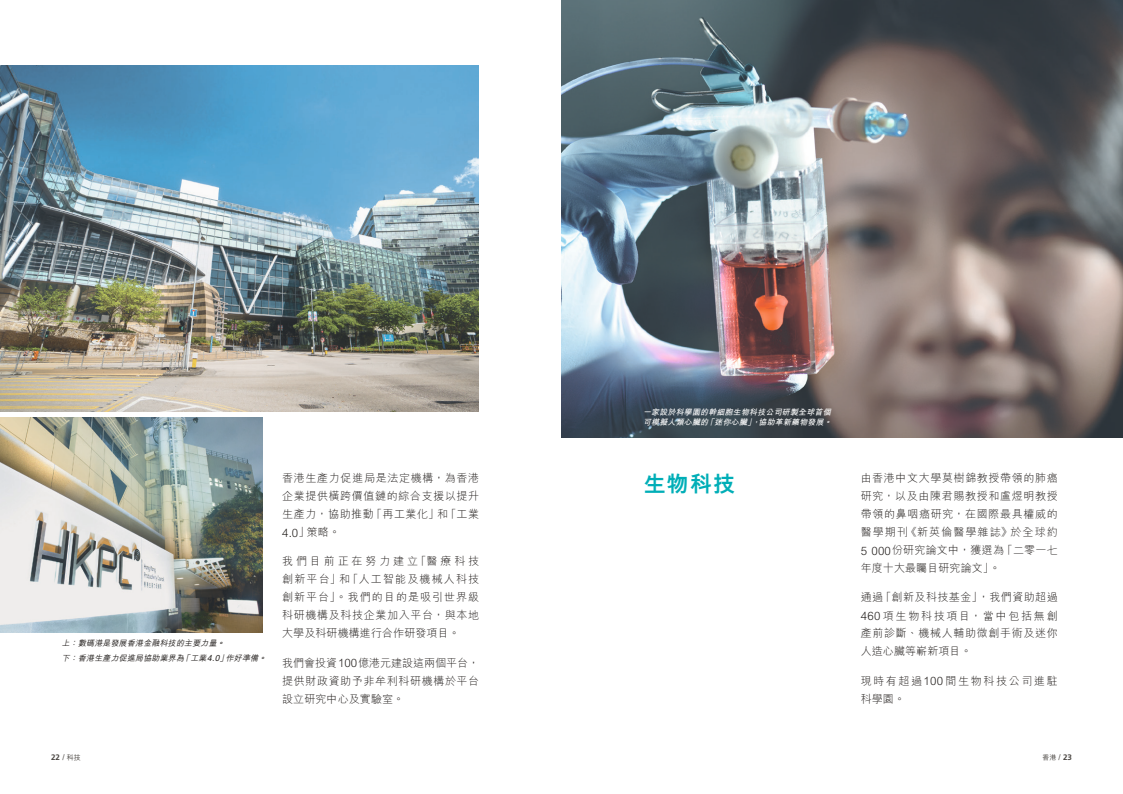
<style>
.page{position:relative;width:1123px;height:794px;background:#fff}
.page>*{position:absolute;margin:0;border:0;box-sizing:border-box;transform-origin:0 0}
.t1{font:800 22px "M Hei HK";color:#00aeb7}
.t2{font:300 11px/18px "M Hei HK";letter-spacing:.055em;color:#201c1a;text-align:justify}
.t3{font:300 11px/17.7px "M Hei HK";letter-spacing:.15em;color:#201c1a}
.t4{font:italic 700 8px/10px "M Hei HK";color:#fff}
.t5{font:italic 500 8px/14.5px "M Hei HK";color:#201c1a}
.t6{font:700 8px "Frutiger LT Std";color:#484440}
.t7{font:500 7px "M Hei HK";color:#484440}
.s1{font-size:8.5px}
.s2{font-size:11.5px}
.s3{font-family:"M Hei HK";font-weight:500}
.s4{font-family:"M Hei HK";font-weight:500;font-size:7px}
.s5{font-size:8px}
.s6{font-family:"Frutiger LT Std";font-weight:700;font-size:8px}
</style>
<div class="page">
<img style="left:0;top:65px;width:479px;height:346px">
<img style="left:0;top:417px;width:262px;height:215px">
<img style="left:561px;top:0;width:562px;height:438px">
<p class="t4" style="left:643px;top:406px;width:192px">一家設於科學園的幹細胞生物科技公司研製全球首個可模擬人類心臟的「迷你心臟」，協助革新藥物發展。</p>
<p class="t5" style="left:62px;top:635px;width:208px">上：數碼港是發展香港金融科技的主要力量。<br>下：香港生產力促進局協助業界為「工業<span class="s1">4.0</span>」作好準備。</p>
<p class="t2" style="left:282px;top:469px;width:199px">香港生產力促進局是法定機構，為香港企業提供橫跨價值鏈的綜合支援以提升</p>
<h1 class="t1" style="left:643px;top:473px;width:92px">生物科技</h1>
<p class="t2" style="left:282px;top:505px;width:199px;line-height:18.3px">生產力，協助推動「再工業化」和「工業<br><span class="s2">4.0</span>」策略。</p>
<p class="t2" style="left:282px;top:552px;width:199px">我們目前正在努力建立「醫療科技創新平台」和「人工智能及機械人科技創新平台」。我們的目的是吸引世界級科研機構及科技企業加入平台，與本地大學及科研機構進行合作研發項目。</p>
<p class="t2" style="left:282px;top:654px;width:199px">我們會投資<span class="s2">100</span>億港元建設這兩個平台，提供財政資助予非牟利科研機構於平台設立研究中心及實驗室。</p>
<p class="t2" style="left:860px;top:469px;width:199px">由香港中文大學莫樹錦教授帶領的肺癌研究，以及由陳君賜教授和盧煜明教授帶領的鼻咽癌研究，在國際最具權威的醫學期刊《新英倫醫學雜誌》於全球約<span class="s2">5 000</span>份研究論文中，獲選為「二零一七年度十大最矚目研究論文」。</p>
<p class="t2" style="left:860px;top:588px;width:199px">通過「創新及科技基金」，我們資助超過<span class="s2">460</span>項生物科技項目，當中包括無創產前診斷、機械人輔助微創手術及迷你人造心臟等嶄新項目。</p>
<p class="t3" style="left:860px;top:672px;width:198px">現時有超過<span class="s2">100</span>間生物科技公司進駐科學園。</p>
<p class="t6" style="left:51px;top:752px;width:31px">22 <span class="s3">/</span> <span class="s4">科技</span></p>
<p class="t7" style="left:1042px;top:752px;width:31px">香港 <span class="s5">/</span> <span class="s6">23</span></p>
</div>
